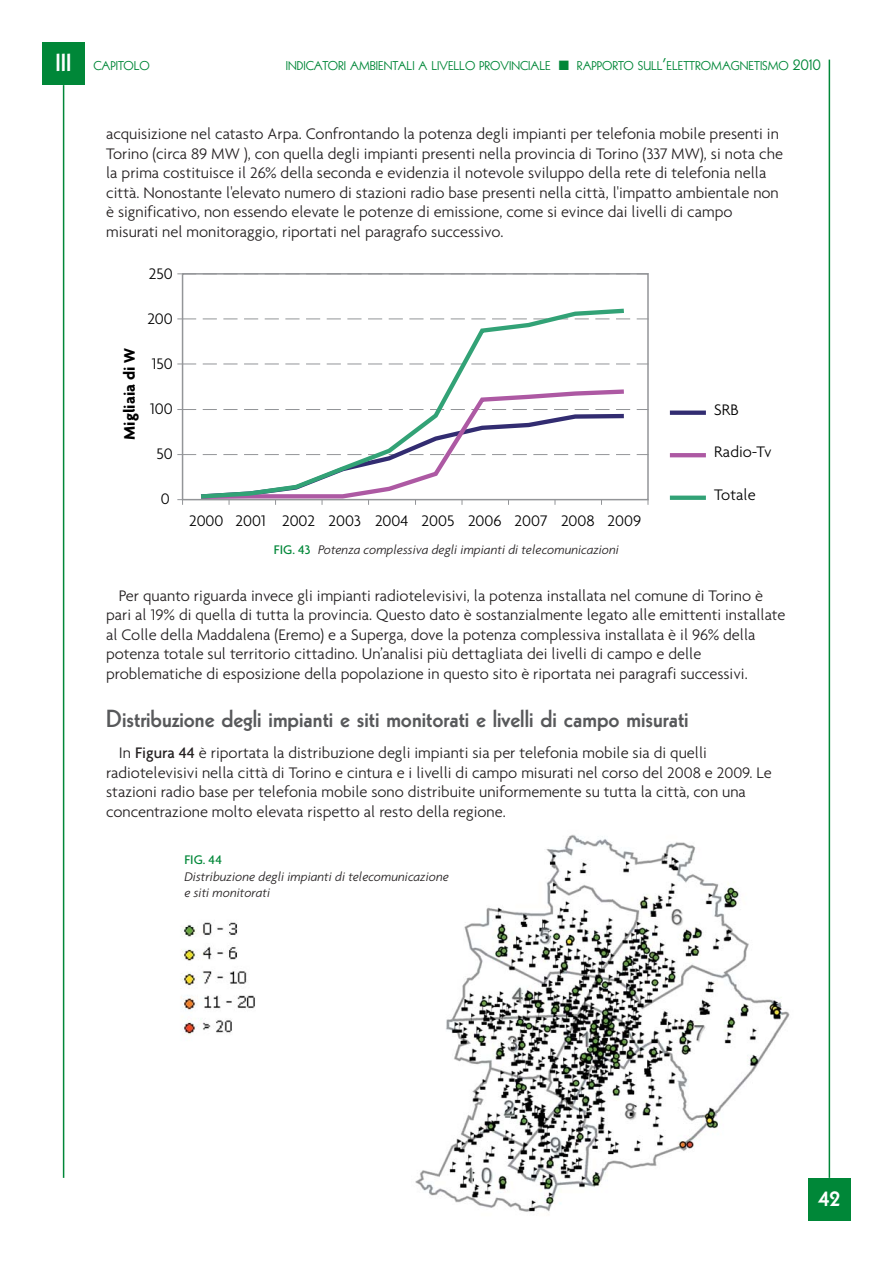
<style>
.page{position:relative;width:893px;height:1263px;background:#fff}
.page>*{position:absolute;margin:0;border:0;box-sizing:border-box;transform-origin:0 0}
.t1{font:800 24px "Kabel";color:#58595b}
.t2{font:800 24px "Kabel";color:#fff}
.t3{font:300 16.5px/19.5px "Agenda";color:#231f20}
.t4{font:300 16.5px "Agenda";color:#000}
.t5{font:700 16.5px "Agenda";color:#000}
.t6{font:italic 300 13.5px/16.5px "Agenda";color:#231f20}
.t7{font:500 13.5px "Agenda";color:#008738}
.t8{font:12.3px "Kabel";color:#008738}
.s1{font-size:16.5px}
.s2{font-weight:500;font-style:normal;color:#008738}
.s3{font-weight:500}
</style>
<div class="page">
<img style="left:415px;top:834px;width:375px;height:378px">
<hr style="left:63px;top:85px;width:1px;height:1093px;background:#008738">
<hr style="left:828px;top:60px;width:2px;height:1118px;background:#008738">
<div style="left:42px;top:43px;width:43px;height:42px;background:#008738"></div>
<div style="left:808px;top:1178px;width:42px;height:42px;background:#008738"></div>
<div style="left:182px;top:273px;width:466px;height:227px;border:2px solid #939598"></div>
<svg style="left:672px;top:411px;width:31px;height:4px"></svg>
<hr style="left:672px;top:453px;width:31px;height:4px;background:#ad59a3">
<svg style="left:672px;top:496px;width:31px;height:4px"></svg>
<svg style="left:203px;top:274px;width:13px;height:1px"></svg>
<svg style="left:224px;top:274px;width:13px;height:1px"></svg>
<svg style="left:244px;top:274px;width:14px;height:1px"></svg>
<svg style="left:265px;top:274px;width:13px;height:1px"></svg>
<svg style="left:286px;top:274px;width:13px;height:1px"></svg>
<svg style="left:306px;top:274px;width:14px;height:1px"></svg>
<svg style="left:327px;top:274px;width:13px;height:1px"></svg>
<svg style="left:348px;top:274px;width:13px;height:1px"></svg>
<svg style="left:368px;top:274px;width:13px;height:1px"></svg>
<svg style="left:389px;top:274px;width:13px;height:1px"></svg>
<svg style="left:410px;top:274px;width:13px;height:1px"></svg>
<svg style="left:430px;top:274px;width:13px;height:1px"></svg>
<svg style="left:451px;top:274px;width:13px;height:1px"></svg>
<svg style="left:472px;top:274px;width:13px;height:1px"></svg>
<svg style="left:492px;top:274px;width:13px;height:1px"></svg>
<svg style="left:513px;top:274px;width:13px;height:1px"></svg>
<svg style="left:534px;top:274px;width:13px;height:1px"></svg>
<svg style="left:554px;top:274px;width:13px;height:1px"></svg>
<svg style="left:575px;top:274px;width:13px;height:1px"></svg>
<svg style="left:596px;top:274px;width:13px;height:1px"></svg>
<svg style="left:616px;top:274px;width:13px;height:1px"></svg>
<svg style="left:178px;top:364px;width:18px;height:1px"></svg>
<svg style="left:178px;top:319px;width:18px;height:1px"></svg>
<svg style="left:178px;top:274px;width:18px;height:1px"></svg>
<svg style="left:178px;top:409px;width:424px;height:95px"></svg>
<svg style="left:199px;top:308px;width:427px;height:193px"></svg>
<img style="left:180px;top:922px;width:75px;height:113px">
<h1 class="t2" style="left:56px;top:53px;width:17px">III</h1>
<p class="t8" style="left:93px;top:61px;width:58px">CAPITOLO</p>
<p class="t8" style="left:286px;top:61px;width:536px">INDICATORI AMBIENTALI A LIVELLO PROVINCIALE ■ RAPPORTO SULL<span class="s1">’</span>ELETTROMAGNETISMO <span class="s1">2010</span></p>
<p class="t3" style="left:106px;top:126px;width:678px">acquisizione nel catasto Arpa. Confrontando la potenza degli impianti per telefonia mobile presenti in Torino (circa 89 MW ), con quella degli impianti presenti nella provincia di Torino (337 MW), si nota che la prima costituisce il 26% della seconda e evidenzia il notevole sviluppo della rete di telefonia nella città. Nonostante l'elevato numero di stazioni radio base presenti nella città, l'impatto ambientale non è significativo, non essendo elevate le potenze di emissione, come si evince dai livelli di campo misurati nel monitoraggio, riportati nel paragrafo successivo.</p>
<p class="t4" style="left:149px;top:267px;width:25px">250</p>
<p class="t4" style="left:147px;top:312px;width:27px">200</p>
<p class="t5" style="left:123px;top:440px;width:93px;rotate:-90deg">Migliaia di W</p>
<p class="t4" style="left:152px;top:357px;width:23px">150</p>
<p class="t4" style="left:150px;top:402px;width:24px">100</p>
<p class="t4" style="left:156px;top:447px;width:18px">50</p>
<p class="t4" style="left:714px;top:403px;width:26px">SRB</p>
<p class="t4" style="left:714px;top:445px;width:59px">Radio-Tv</p>
<p class="t4" style="left:161px;top:492px;width:10px">0</p>
<p class="t4" style="left:714px;top:488px;width:43px">Totale</p>
<p class="t4" style="left:189px;top:514px;width:453px">2000 2001 2002 2003 2004 2005 2006 2007 2008 2009</p>
<p class="t6" style="left:274px;top:542px;width:346px"><span class="s2">FIG. 43</span> Potenza complessiva degli impianti di telecomunicazioni</p>
<p class="t3" style="left:106px;top:587px;width:680px;text-indent:13px">Per quanto riguarda invece gli impianti radiotelevisivi, la potenza installata nel comune di Torino è pari al 19% di quella di tutta la provincia. Questo dato è sostanzialmente legato alle emittenti installate al Colle della Maddalena (Eremo) e a Superga, dove la potenza complessiva installata è il 96% della potenza totale sul territorio cittadino. Un’analisi più dettagliata dei livelli di campo e delle problematiche di esposizione della popolazione in questo sito è riportata nei paragrafi successivi.</p>
<h1 class="t1" style="left:106px;top:709px;width:584px">Distribuzione degli impianti e siti monitorati e livelli di campo misurati</h1>
<p class="t3" style="left:106px;top:745px;width:667px;text-indent:13px">In <span class="s3">Figura 44</span> è riportata la distribuzione degli impianti sia per telefonia mobile sia di quelli radiotelevisivi nella città di Torino e cintura e i livelli di campo misurati nel corso del 2008 e 2009. Le stazioni radio base per telefonia mobile sono distribuite uniformemente su tutta la città, con una concentrazione molto elevata rispetto al resto della regione.</p>
<p class="t7" style="left:184px;top:855px;width:39px">FIG. 44</p>
<p class="t6" style="left:184px;top:869px;width:266px">Distribuzione degli impianti di telecomunicazione e siti monitorati</p>
<h1 class="t2" style="left:818px;top:1188px;width:23px">42</h1>
</div>
